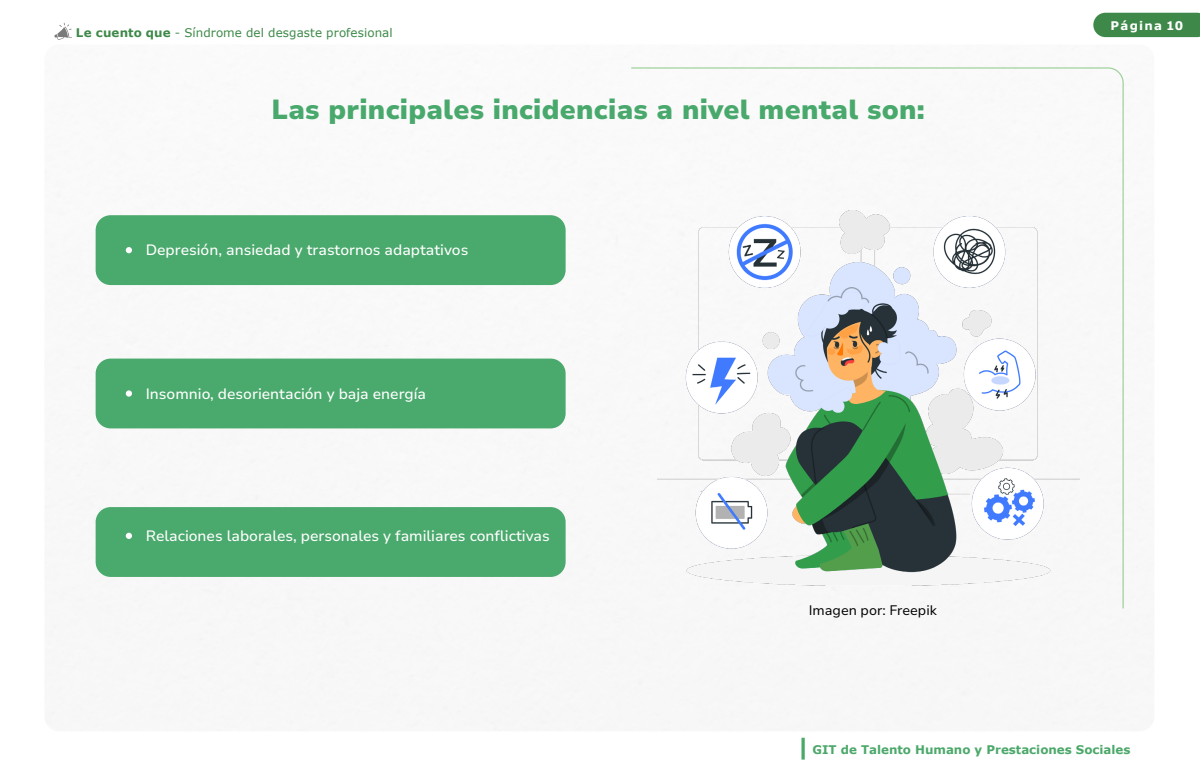
<style>
.page{position:relative;width:1200px;height:777px;background:#fff}
.page>*{position:absolute;margin:0;border:0;box-sizing:border-box;transform-origin:0 0}
.t1{font:700 30px "Verdana";color:#4ca86a}
.t2{font:900 27.5px "Nunito Sans 10 pt";letter-spacing:.01em;color:#49a96c}
.t3{font:500 15px "Nunito Sans 10 pt";color:#fff}
.t4{font:13.75px "Nunito Sans 10 pt";color:#000}
.t5{font:11.88px "Verdana";letter-spacing:.005em;color:#3e8949}
.t6{font:700 11.88px "Verdana";color:#4ca86a}
.t7{font:700 11.88px "Verdana";letter-spacing:.1em;color:#fff}
.s1{font-weight:700}
</style>
<div class="page">
<div style="left:1093px;top:13px;width:107px;height:24px;background:#3e8949"></div>
<svg style="left:54px;top:23px;width:18px;height:17px"></svg>
<div style="left:96px;top:215px;width:470px;height:70px;background:#4aa96c;border-radius:15px"></div>
<div style="left:96px;top:358px;width:470px;height:70px;background:#4aa96c;border-radius:15px"></div>
<div style="left:96px;top:507px;width:470px;height:69px;background:#4aa96c;border-radius:15px"></div>
<svg style="left:126px;top:247px;width:6px;height:6px"></svg>
<svg style="left:126px;top:390px;width:6px;height:6px"></svg>
<svg style="left:126px;top:532px;width:6px;height:6px"></svg>
<svg style="left:631px;top:67px;width:493px;height:542px"></svg>
<img style="left:658px;top:210px;width:422px;height:375px">
<p class="t5" style="left:76px;top:24px;width:318px"><span class="s1">Le cuento que</span> - Síndrome del desgaste profesional</p>
<h2 class="t2" style="left:272px;top:89px;width:655px">Las principales incidencias a nivel mental son:</h2>
<p class="t3" style="left:146px;top:239px;width:324px">Depresión, ansiedad y trastornos adaptativos</p>
<p class="t3" style="left:146px;top:383px;width:282px">Insomnio, desorientación y baja energía</p>
<p class="t3" style="left:146px;top:525px;width:406px">Relaciones laborales, personales y familiares conflictivas</p>
<p class="t4" style="left:809px;top:600px;width:130px">Imagen por: Freepik</p>
<p class="t7" style="left:1111px;top:17px;width:74px">Página 10</p>
<h1 class="t1" style="left:839px;top:737px;width:23px;rotate:90deg">_</h1>
<p class="t6" style="left:813px;top:741px;width:320px">GIT de Talento Humano y Prestaciones Sociales</p>
</div>
